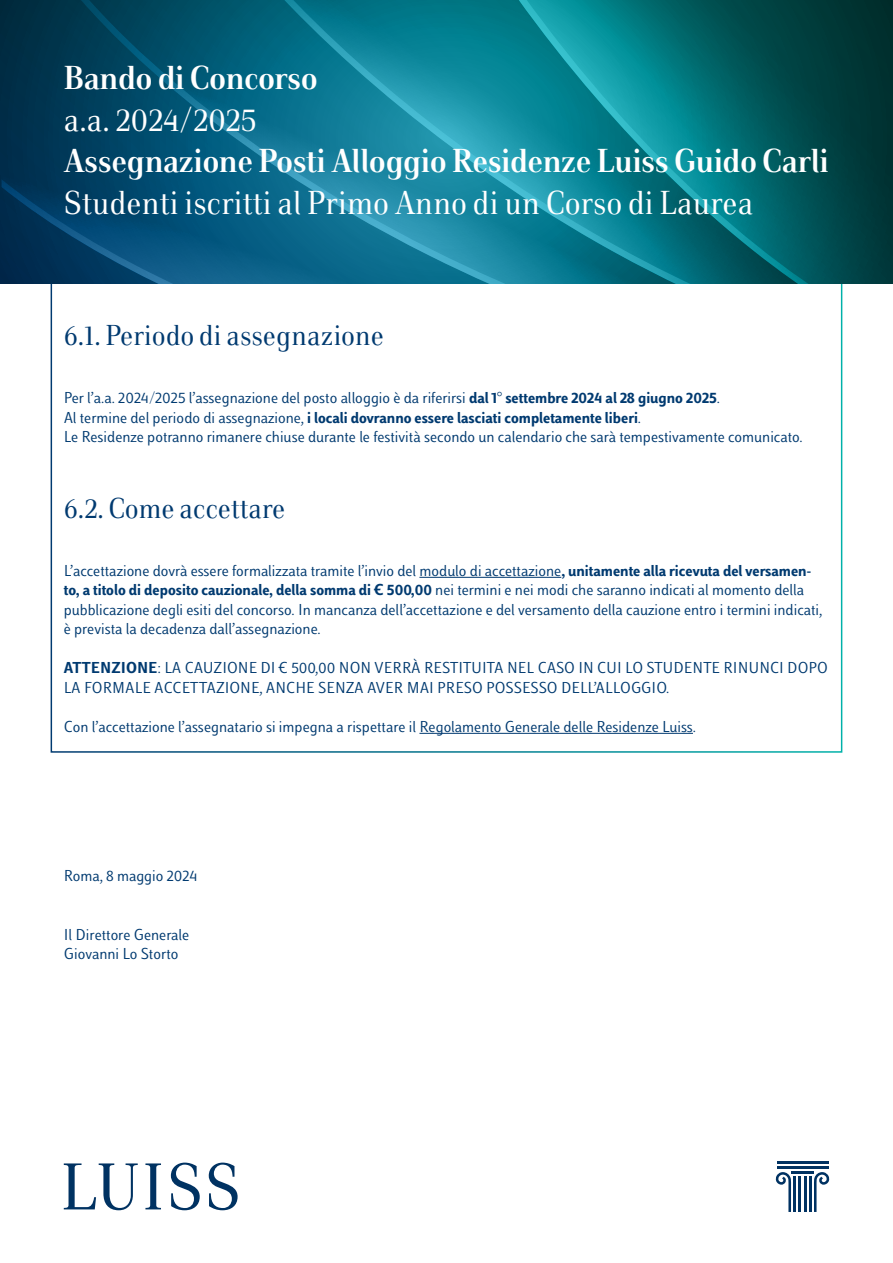
<style>
.page{position:relative;width:893px;height:1263px;background:#fff}
.page>*{position:absolute;margin:0;border:0;box-sizing:border-box;transform-origin:0 0}
.t1{font:700 34.65px "Luiss Serif";color:#fff}
.t2{font:34.65px "Luiss Serif";color:#fff}
.t3{font:30px "Luiss Serif";color:#003a70}
.t4{font:16.5px/19.5px "Luiss Sans";color:#003a70}
.s1{font-weight:700}
</style>
<div class="page">
<hr style="left:777px;top:1161px;width:51px;height:2px;background:#003262">
<hr style="left:777px;top:1166px;width:51px;height:2px;background:#003262">
<hr style="left:791px;top:1171px;width:23px;height:3px;background:#003262">
<hr style="left:794px;top:1176px;width:2px;height:36px;background:#003262">
<hr style="left:799px;top:1176px;width:2px;height:36px;background:#003262">
<hr style="left:804px;top:1176px;width:2px;height:36px;background:#003262">
<hr style="left:809px;top:1176px;width:2px;height:36px;background:#003262">
<svg style="left:776px;top:1172px;width:15px;height:40px"></svg>
<svg style="left:814px;top:1172px;width:15px;height:40px"></svg>
<svg style="left:0;top:0;width:893px;height:283px;background:#08667b"></svg>
<svg style="left:145px;top:1163px;width:16px;height:46px"></svg>
<svg style="left:171px;top:1162px;width:29px;height:48px"></svg>
<svg style="left:209px;top:1162px;width:29px;height:48px"></svg>
<svg style="left:64px;top:1163px;width:74px;height:47px"></svg>
<hr style="left:419px;top:577px;width:142px;height:1px;background:#003a70">
<hr style="left:419px;top:733px;width:274px;height:1px;background:#003a70">
<h1 class="t1" style="left:64px;top:58px;width:255px">Bando di Concorso</h1>
<h1 class="t2" style="left:64px;top:100px;width:195px">a.a. 2024/2025</h1>
<h1 class="t1" style="left:64px;top:141px;width:766px">Assegnazione Posti Alloggio Residenze Luiss Guido Carli</h1>
<h1 class="t2" style="left:64px;top:183px;width:691px">Studenti iscritti al Primo Anno di un Corso di Laurea</h1>
<h2 class="t3" style="left:64px;top:319px;width:322px">6.1. Periodo di assegnazione</h2>
<p class="t4" style="left:64px;top:388px;width:740px">Per l’a.a. 2024/2025 l’assegnazione del posto alloggio è da riferirsi <span class="s1">dal 1° settembre 2024 al 28 giugno 2025</span>.<br>Al termine del periodo di assegnazione, <span class="s1">i locali dovranno essere lasciati completamente liberi</span>.<br>Le Residenze potranno rimanere chiuse durante le festività secondo un calendario che sarà tempestivamente comunicato.</p>
<h2 class="t3" style="left:64px;top:491px;width:223px">6.2. Come accettare</h2>
<p class="t4" style="left:64px;top:560px;width:760px">L’accettazione dovrà essere formalizzata tramite l’invio del modulo di accettazione<span class="s1">, unitamente alla ricevuta del versamen&shy;to, a titolo di deposito cauzionale, della somma di € 500,00</span> nei termini e nei modi che saranno indicati al momento della pubblicazione degli esiti del concorso. In mancanza dell’accettazione e del versamento della cauzione entro i termini indicati, è prevista la decadenza dall’assegnazione.</p>
<p class="t4" style="left:64px;top:658px;width:766px"><span class="s1">ATTENZIONE</span>: LA CAUZIONE DI € 500,00 NON VERRÀ RESTITUITA NEL CASO IN CUI LO STUDENTE RINUNCI DOPO<br>LA FORMALE ACCETTAZIONE, ANCHE SENZA AVER MAI PRESO POSSESSO DELL’ALLOGGIO.</p>
<p class="t4" style="left:64px;top:717px;width:634px">Con l’accettazione l’assegnatario si impegna a rispettare il Regolamento Generale delle Residenze Luiss.</p>
<p class="t4" style="left:64px;top:866px;width:135px">Roma, 8 maggio 2024</p>
<p class="t4" style="left:64px;top:924px;width:127px">Il Direttore Generale<br>Giovanni Lo Storto</p>
</div>
